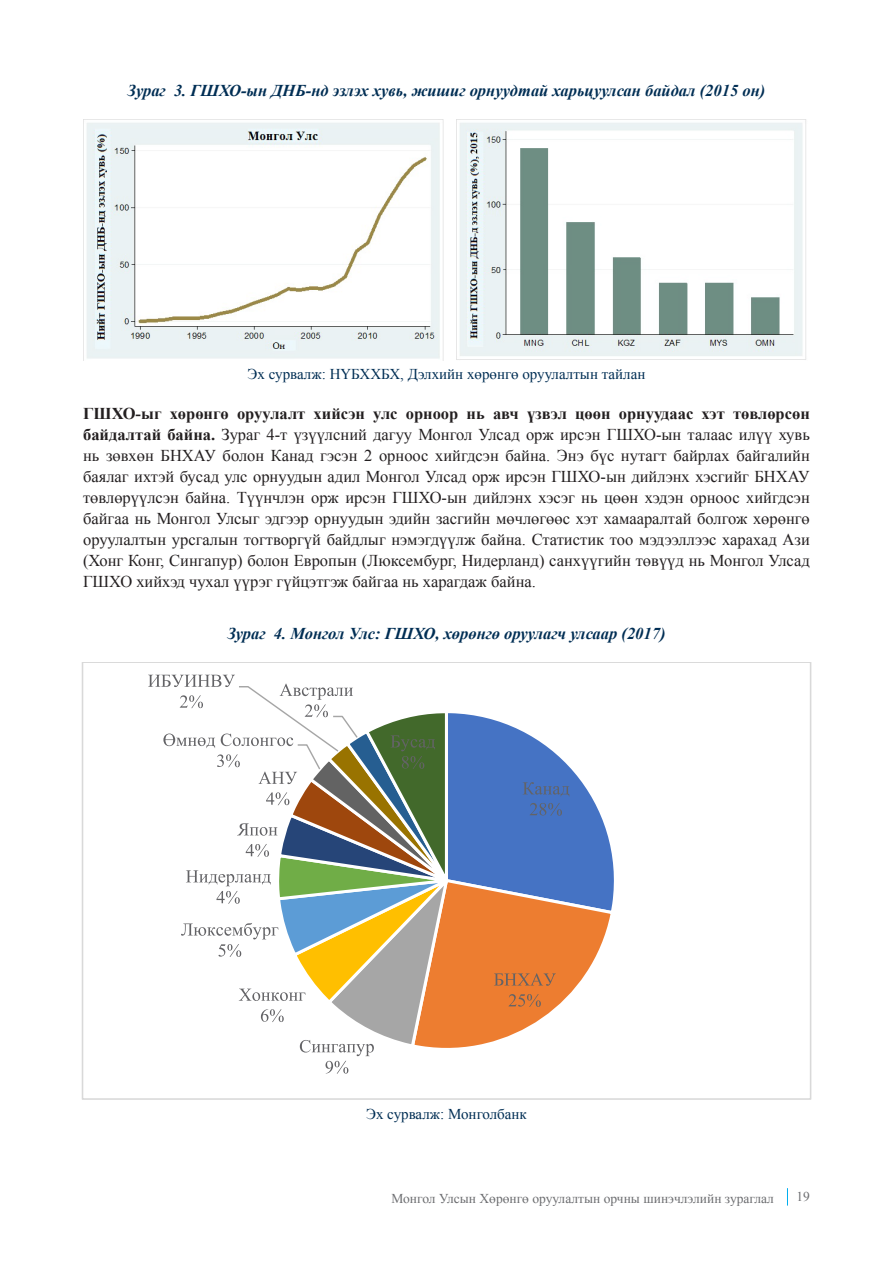
<style>
.page{position:relative;width:893px;height:1263px;background:#fff}
.page>*{position:absolute;margin:0;border:0;box-sizing:border-box;transform-origin:0 0}
.t1{font:16.5px/21px "Times New Roman";color:#231f20;text-align:justify}
.t2{font:italic 700 16.5px "Times New Roman";color:#002e54}
.t3{font:15px "Times New Roman";color:#002e54}
.t4{font:13.5px "Times New Roman";color:#6c6d70}
.s1{font-weight:700}
</style>
<div class="page">
<svg style="left:787px;top:1188px;width:1px;height:17px"></svg>
<img style="left:83px;top:120px;width:361px;height:240px">
<img style="left:456px;top:119px;width:350px;height:241px">
<svg style="left:82px;top:662px;width:729px;height:438px"></svg>
<p class="t2" style="left:128px;top:79px;width:639px">Зураг 3. ГШХО-ын ДНБ-нд эзлэх хувь, жишиг орнуудтай харьцуулсан байдал (2015 он)</p>
<p class="t3" style="left:248px;top:363px;width:399px">Эх сурвалж: НҮБХХБХ, Дэлхийн хөрөнгө оруулалтын тайлан</p>
<p class="t1" style="left:83px;top:403px;width:728px"><span class="s1">ГШХО-ыг хөрөнгө оруулалт хийсэн улс орноор нь авч үзвэл цөөн орнуудаас хэт төвлөрсөн байдалтай байна.</span> Зураг 4-т үзүүлсний дагуу Монгол Улсад орж ирсэн ГШХО-ын талаас илүү хувь нь зөвхөн БНХАУ болон Канад гэсэн 2 орноос хийгдсэн байна. Энэ бүс нутагт байрлах байгалийн баялаг ихтэй бусад улс орнуудын адил Монгол Улсад орж ирсэн ГШХО-ын дийлэнх хэсгийг БНХАУ төвлөрүүлсэн байна. Түүнчлэн орж ирсэн ГШХО-ын дийлэнх хэсэг нь цөөн хэдэн орноос хийгдсэн байгаа нь Монгол Улсыг эдгээр орнуудын эдийн засгийн мөчлөгөөс хэт хамааралтай болгож хөрөнгө оруулалтын урсгалын тогтворгүй байдлыг нэмэгдүүлж байна. Статистик тоо мэдээллээс харахад Ази (Хонг Конг, Сингапур) болон Европын (Люксембург, Нидерланд) санхүүгийн төвүүд нь Монгол Улсад ГШХО хийхэд чухал үүрэг гүйцэтгэж байгаа нь харагдаж байна.</p>
<p class="t2" style="left:227px;top:622px;width:439px">Зураг 4. Монгол Улс: ГШХО, хөрөнгө оруулагч улсаар (2017)</p>
<p class="t3" style="left:366px;top:1104px;width:162px">Эх сурвалж: Монголбанк</p>
<p class="t4" style="left:392px;top:1189px;width:384px">Монгол Улсын Хөрөнгө оруулалтын орчны шинэчлэлийн зураглал</p>
<p class="t4" style="left:796px;top:1187px;width:15px">19</p>
</div>
